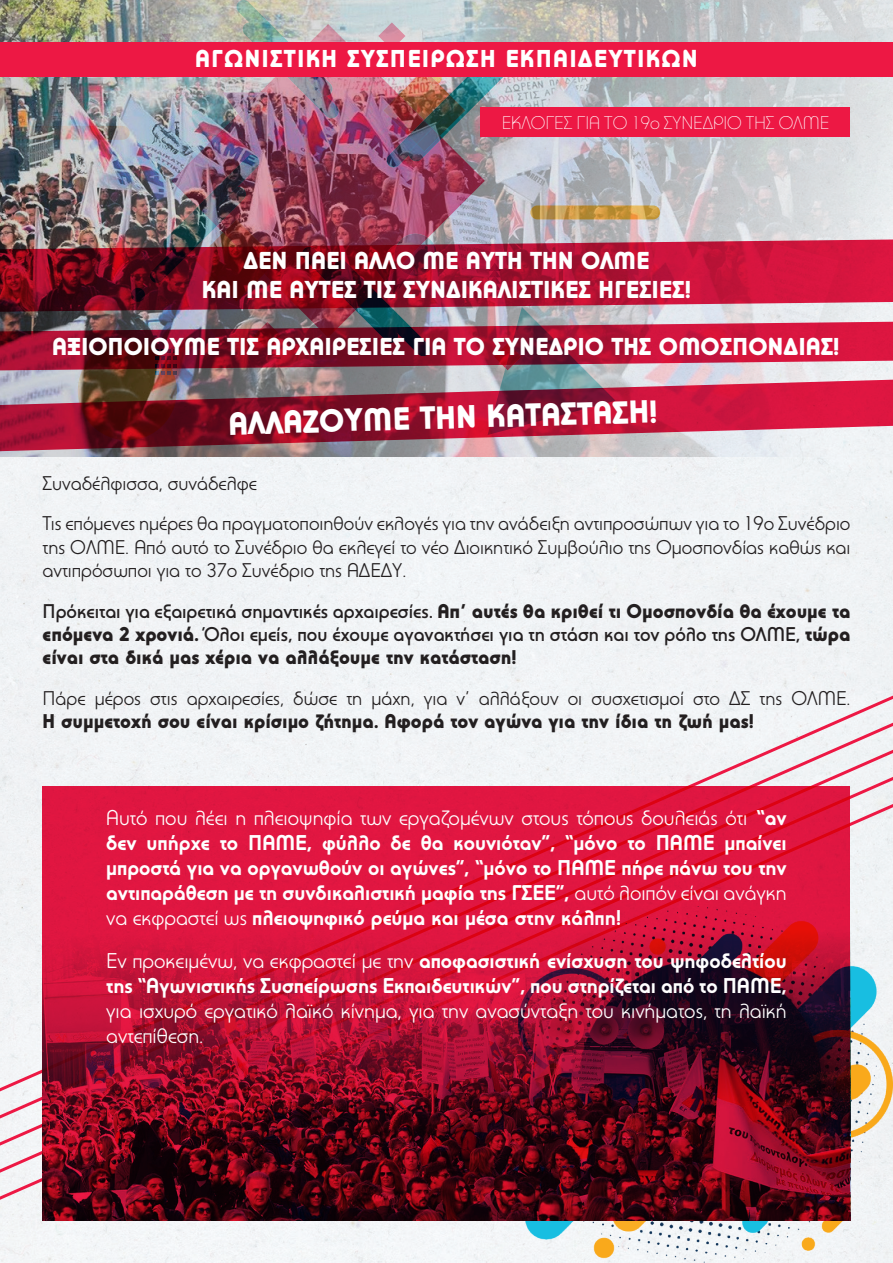
<style>
.page{position:relative;width:893px;height:1263px;background:#fff}
.page>*{position:absolute;margin:0;border:0;box-sizing:border-box;transform-origin:0 0}
.t1{font:900 31.5px "PF Universal";color:#fff}
.t2{font:900 24px "PF Universal";color:#fff}
.t3{font:900 24px "PF Universal";letter-spacing:.05em;color:#fff}
.t4{font:700 21px/25.2px "PF Universal";color:#fff;text-align:justify}
.t5{font:21px/25.2px "PF Universal";color:#fff;text-align:justify}
.t6{font:19.5px/23.4px "PF Universal";color:#231f20;text-align:justify}
.t7{font:500 19.5px/23.4px "PF Universal";color:#231f20;text-align:justify}
.t8{font:300 18px "PF Universal";color:#fff}
.s1{font-weight:900}
.s2{font-weight:400}
.s3{font-weight:700}
</style>
<div class="page">
<div style="left:0;top:456px;width:893px;height:807px;background:#f1f3f5"></div>
<div style="left:0;top:682px;width:893px;height:27px;background:#f1f3f5"></div>
<div style="left:0;top:1213px;width:519px;height:27px;background:#f3f6f8"></div>
<div style="left:0;top:709px;width:893px;height:27px;background:#f1f4f6"></div>
<div style="left:0;top:736px;width:893px;height:27px;background:#f1f3f5"></div>
<div style="left:0;top:763px;width:893px;height:450px;background:#f1f3f5"></div>
<img style="left:0;top:0;width:893px;height:456px">
<img style="left:0;top:239px;width:893px;height:73px">
<img style="left:0;top:321px;width:893px;height:51px">
<img style="left:0;top:379px;width:893px;height:73px">
<img style="left:519px;top:906px;width:374px;height:357px">
<svg style="left:43px;top:786px;width:807px;height:434px;background:#9c0e2b"></svg>
<div style="left:480px;top:107px;width:370px;height:30px;background:#ed1844"></div>
<div style="left:0;top:43px;width:893px;height:34px;background:#ed1844"></div>
<p class="t3" style="left:195px;top:44px;width:504px">ΑΓΩΝΙΣΤΙΚΗ ΣΥΣΠΕΙΡΩΣΗ ΕΚΠΑΙΔΕΥΤΙΚΩΝ</p>
<p class="t8" style="left:502px;top:112px;width:329px">ΕΚΛΟΓΕΣ ΓΙΑ ΤΟ 19ο ΣΥΝΕΔΡΙΟ ΤΗΣ ΟΛΜΕ</p>
<p class="t2" style="left:243px;top:246px;width:408px">ΔΕΝ ΠΆΕΙ ΆΛΛΟ ΜE ΑΥΤΉ ΤΗΝ ΟΛΜΕ</p>
<p class="t2" style="left:202px;top:275px;width:491px">ΚΑΙ ΜE ΑΥΤΈΣ ΤΙΣ ΣΥΝΔΙΚΑΛΙΣΤΙΚΈΣ ΗΓΕΣΊΕΣ!</p>
<p class="t2" style="left:52px;top:332px;width:789px">ΑΞΙΟΠΟΙΟΎΜΕ ΤΙΣ ΑΡΧΑΙΡΕΣΊΕΣ ΓΙΑ ΤΟ ΣΥΝΈΔΡΙΟ ΤΗΣ ΟΜΟΣΠΟΝΔΊΑΣ!</p>
<p class="t1" style="left:228px;top:406px;width:431px;rotate:-2deg">ΑΛΛΆΖΟΥΜΕ ΤΗΝ ΚΑΤΆΣΤΑΣΗ!</p>
<p class="t6" style="left:43px;top:471px;width:216px">Συναδέλφισσα, συνάδελφε</p>
<p class="t6" style="left:43px;top:512px;width:809px">Τις επόμενες ημέρες θα πραγματοποιηθούν εκλογές για την ανάδειξη αντιπροσώπων για το 19ο Συνέδριο της ΟΛΜΕ. Από αυτό το Συνέδριο θα εκλεγεί το νέο Διοικητικό Συμβούλιο της Ομοσπονδίας καθώς και αντιπρόσωποι για το 37ο Συνέδριο της ΑΔΕΔΥ.</p>
<p class="t7" style="left:43px;top:599px;width:809px">Πρόκειται για εξαιρετικά σημαντικές αρχαιρεσίες. <span class="s1">Απ’ αυτές θα κριθεί τι Ομοσπονδία θα έχουμε τα επόμενα 2 χρονιά.</span> Όλοι εμείς, που έχουμε αγανακτήσει για τη στάση και τον ρόλο της ΟΛΜΕ, <span class="s1">τώρα είναι στα δικά μας χέρια να αλλάξουμε την κατάσταση!</span></p>
<p class="t6" style="left:43px;top:686px;width:809px">Πάρε μέρος στις αρχαιρεσίες, δώσε τη μάχη, για ν’ αλλάξουν οι συσχετισμοί στο ΔΣ της ΟΛΜΕ.<br><span class="s1">Η συμμετοχή σου είναι κρίσιμο ζήτημα. Αφορά τον αγώνα για την ίδια τη ζωή μας!</span></p>
<p class="t4" style="left:106px;top:804px;width:682px"><span class="s2">Αυτό που λέει η πλειοψηφία των εργαζομένων στους τόπους δουλειάς ότι</span> “αν δεν υπήρχε το ΠΑΜΕ, φύλλο δε θα κουνιόταν”, “μόνο το ΠΑΜΕ μπαίνει μπροστά για να οργανωθούν οι αγώνες”, “μόνο το ΠΑΜΕ πήρε πάνω του την αντιπαράθεση με τη συνδικαλιστική μαφία της ΓΣΕΕ”, <span class="s2">αυτό λοιπόν είναι ανάγκη να εκφραστεί ως</span> πλειοψηφικό ρεύμα και μέσα στην κάλπη!</p>
<p class="t5" style="left:106px;top:947px;width:682px">Εν προκειμένω, να εκφραστεί με την <span class="s3">αποφασιστική ενίσχυση του ψηφοδελτίου της “Αγωνιστικής Συσπείρωσης Εκπαιδευτικών”, που στηρίζεται από το ΠΑΜΕ, </span>για ισχυρό εργατικό λαϊκό κίνημα, για την ανασύνταξη του κινήματος, τη λαϊκή αντεπίθεση.</p>
</div>
